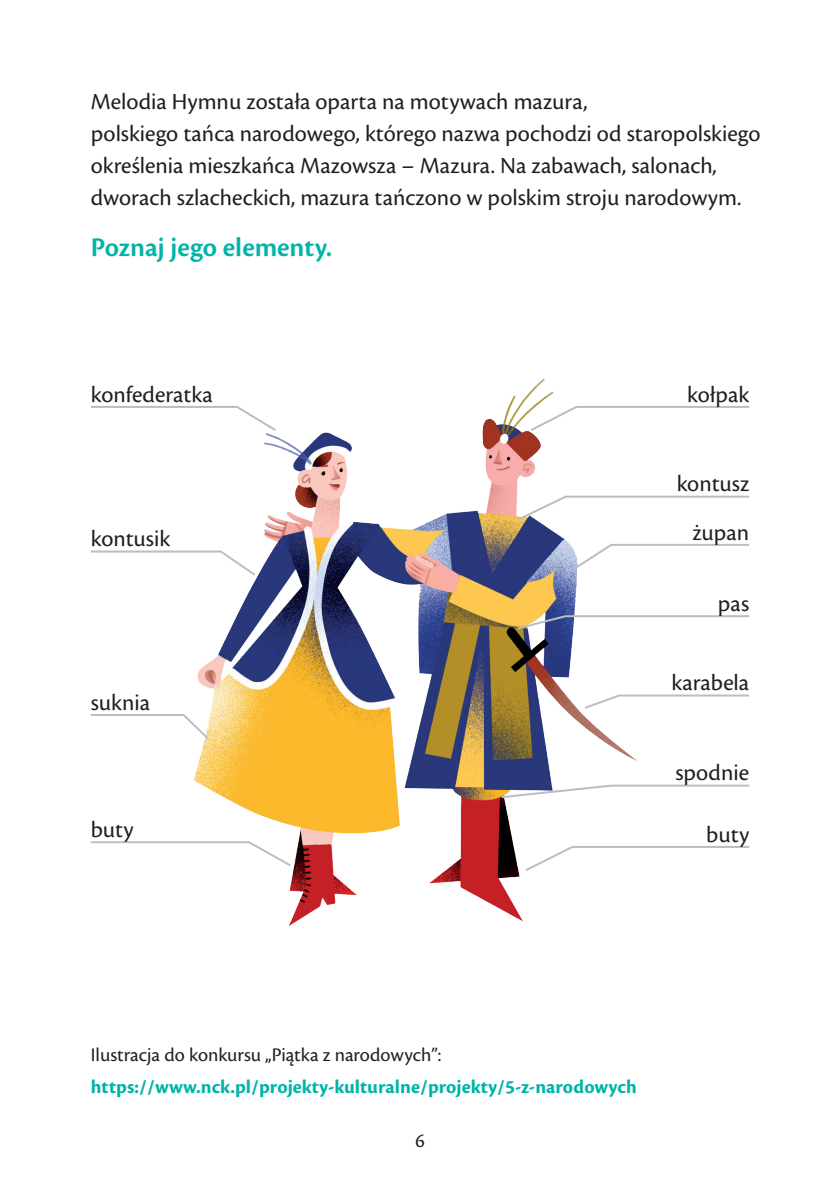
<style>
.page{position:relative;width:840px;height:1191px;background:#fff}
.page>*{position:absolute;margin:0;border:0;box-sizing:border-box;transform-origin:0 0}
.t1{font:600 28px "Cronos Pro";color:#00b4a8}
.t2{font:24px/32px "Cronos Pro";color:#231f20}
.t3{font:700 20px "Cronos Pro";letter-spacing:.005em;color:#00b4a8}
.t4{font:20px "Cronos Pro";color:#231f20}
</style>
<div class="page">
<img style="left:194px;top:378px;width:444px;height:548px">
<svg style="left:90px;top:405px;width:188px;height:28px"></svg>
<svg style="left:528px;top:405px;width:222px;height:28px"></svg>
<svg style="left:514px;top:494px;width:236px;height:28px"></svg>
<svg style="left:572px;top:543px;width:178px;height:28px"></svg>
<svg style="left:499px;top:783px;width:251px;height:16px"></svg>
<svg style="left:523px;top:845px;width:227px;height:28px"></svg>
<svg style="left:514px;top:614px;width:236px;height:17px"></svg>
<svg style="left:582px;top:693px;width:168px;height:17px"></svg>
<svg style="left:90px;top:549px;width:167px;height:28px"></svg>
<svg style="left:90px;top:713px;width:120px;height:28px"></svg>
<svg style="left:90px;top:840px;width:203px;height:28px"></svg>
<p class="t2" style="left:91px;top:86px;width:670px">Melodia Hymnu została oparta na motywach mazura,<br>polskiego tańca narodowego, którego nazwa pochodzi od staropolskiego określenia mieszkańca Mazowsza – Mazura. Na zabawach, salonach, dworach szlacheckich, mazura tańczono w polskim stroju narodowym.</p>
<p class="t1" style="left:91px;top:231px;width:243px">Poznaj jego elementy.</p>
<p class="t2" style="left:91px;top:378px;width:123px">konfederatka</p>
<p class="t2" style="left:686px;top:378px;width:64px">kołpak</p>
<p class="t2" style="left:91px;top:523px;width:81px">kontusik</p>
<p class="t2" style="left:91px;top:686px;width:61px">suknia</p>
<p class="t2" style="left:91px;top:813px;width:44px">buty</p>
<p class="t2" style="left:676px;top:460px;width:74px;line-height:48.2px;text-align:right">kontusz żupan</p>
<p class="t2" style="left:717px;top:587px;width:33px">pas</p>
<p class="t2" style="left:671px;top:667px;width:79px">karabela</p>
<p class="t2" style="left:675px;top:757px;width:75px">spodnie</p>
<p class="t2" style="left:705px;top:818px;width:44px">buty</p>
<p class="t4" style="left:91px;top:1043px;width:352px">Ilustracja do konkursu „Piątka z narodowych’’:</p>
<p class="t3" style="left:91px;top:1075px;width:547px">https://www.nck.pl/projekty-kulturalne/projekty/5-z-narodowych</p>
<p class="t4" style="left:415px;top:1129px;width:11px">6</p>
</div>
